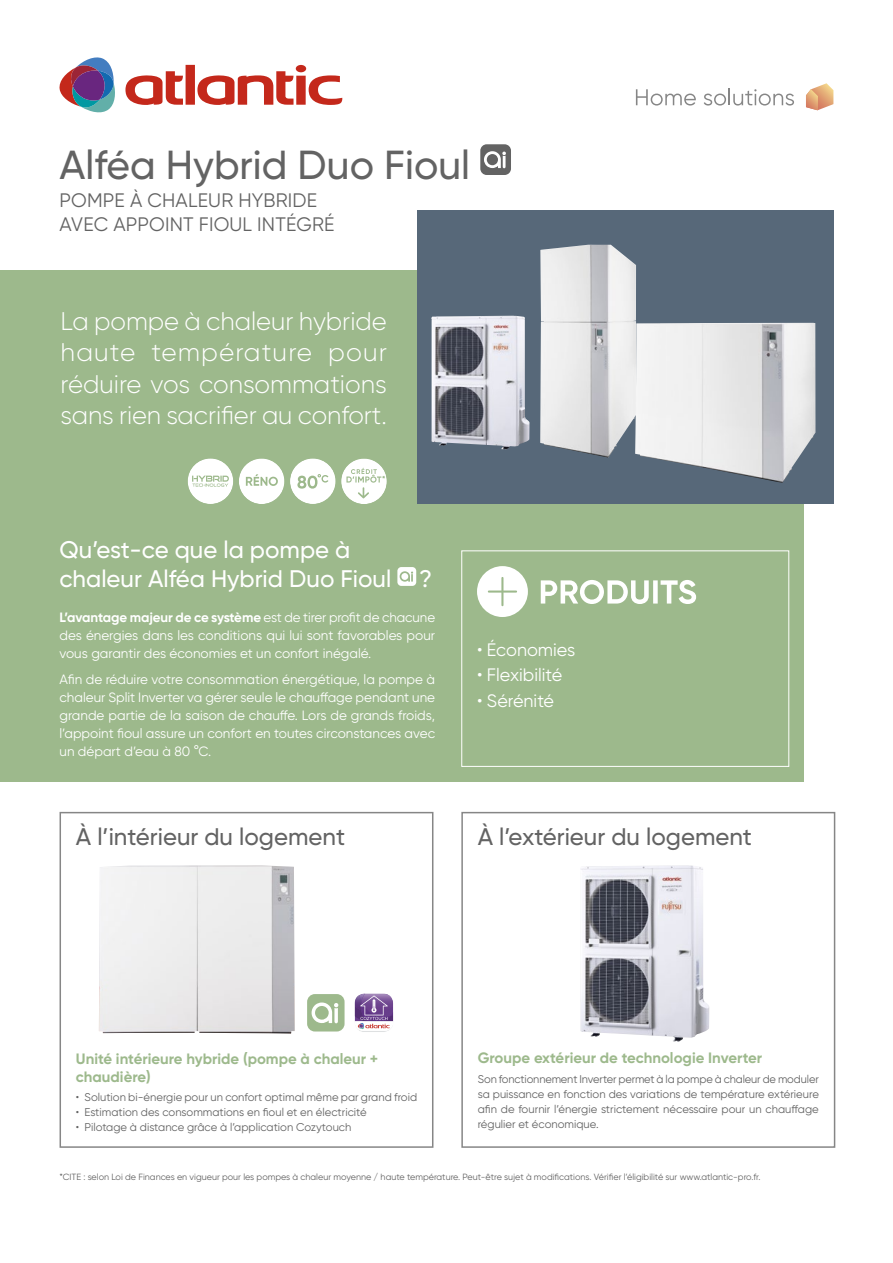
<style>
.page{position:relative;width:893px;height:1263px;background:#fff}
.page>*{position:absolute;margin:0;border:0;box-sizing:border-box;transform-origin:0 0}
.t1{font:500 40.5px "Gilroy";color:#636363}
.t2{font:300 25.5px/31.5px "Gilroy";letter-spacing:-.005em;color:#fff;text-align:justify}
.t3{font:500 24px/28.5px "Gilroy";color:#fff}
.t4{font:500 24px "Gilroy";color:#636363}
.t5{font:19.5px/24px "Gilroy";letter-spacing:.01em;color:#636363}
.t6{font:18px "Gilroy";color:#fff}
.t7{font:700 15px/18px "Gilroy";color:#9db98c}
.t8{font:13.5px/18px "Gilroy";color:#fff;text-align:justify}
.t9{font:11.25px/15px "Gilroy";color:#636363;text-align:justify}
.t10{font:9px "Gilroy";color:#636363}
.s1{font-weight:700}
</style>
<div class="page">
<div style="left:0;top:271px;width:804px;height:511px;background:#9db98c"></div>
<div style="left:417px;top:210px;width:416px;height:294px;background:#576879"></div>
<svg style="left:59px;top:811px;width:375px;height:337px"></svg>
<svg style="left:461px;top:811px;width:375px;height:337px"></svg>
<svg style="left:480px;top:144px;width:31px;height:31px"></svg>
<svg style="left:397px;top:567px;width:19px;height:19px"></svg>
<svg style="left:541px;top:580px;width:155px;height:24px"></svg>
<div style="left:477px;top:566px;width:51px;height:51px;background:#fff;border-radius:50%"></div>
<svg style="left:488px;top:577px;width:29px;height:29px"></svg>
<div style="left:461px;top:550px;width:328px;height:217px;border:1px solid #fff"></div>
<img style="left:431px;top:316px;width:98px;height:134px">
<img style="left:540px;top:245px;width:96px;height:213px">
<img style="left:635px;top:323px;width:180px;height:160px">
<svg style="left:188px;top:458px;width:45px;height:46px"></svg>
<svg style="left:239px;top:459px;width:45px;height:45px"></svg>
<svg style="left:290px;top:458px;width:97px;height:46px"></svg>
<svg style="left:60px;top:57px;width:55px;height:55px"></svg>
<svg style="left:125px;top:65px;width:217px;height:40px"></svg>
<svg style="left:636px;top:89px;width:60px;height:17px"></svg>
<svg style="left:704px;top:89px;width:90px;height:17px"></svg>
<svg style="left:806px;top:83px;width:27px;height:27px"></svg>
<h1 class="t1" style="left:60px;top:140px;width:412px">Alféa Hybrid Duo Fioul</h1>
<h3 class="t5" style="left:60px;top:188px;width:276px">POMPE À CHALEUR HYBRIDE<br>AVEC APPOINT FIOUL INTÉGRÉ</h3>
<h2 class="t2" style="left:61px;top:305px;width:328px">La pompe à chaleur hybride haute température pour réduire vos consommations sans rien sacrifier au confort.</h2>
<h3 class="t3" style="left:60px;top:535px;width:374px">Qu’est-ce que la pompe à chaleur Alféa Hybrid Duo Fioul ?</h3>
<p class="t8" style="left:60px;top:608px;width:377px"><span class="s1">L’avantage majeur de ce système</span> est de tirer profit de chacune des énergies dans les conditions qui lui sont favorables pour vous garantir des économies et un confort inégalé.</p>
<p class="t8" style="left:60px;top:670px;width:377px">Afin de réduire votre consommation énergétique, la pompe à chaleur Split Inverter va gérer seule le chauffage pendant une grande partie de la saison de chauffe. Lors de grands froids, l’appoint fioul assure un confort en toutes circonstances avec un départ d’eau à 80 °C.</p>
<h3 class="t4" style="left:76px;top:822px;width:271px">À l’intérieur du logement</h3>
<h3 class="t6" style="left:477px;top:638px;width:100px">• Économies</h3>
<h3 class="t6" style="left:477px;top:664px;width:87px">• Flexibilité</h3>
<h3 class="t6" style="left:477px;top:690px;width:79px">• Sérénité</h3>
<h3 class="t4" style="left:478px;top:822px;width:276px">À l’extérieur du logement</h3>
<p class="t7" style="left:76px;top:1049px;width:304px">Unité intérieure hybride (pompe à chaleur + chaudière)</p>
<p class="t9" style="left:76px;top:1089px;width:343px">• Solution bi-énergie pour un confort optimal même par grand froid</p>
<p class="t9" style="left:76px;top:1104px;width:292px">• Estimation des consommations en fioul et en électricité</p>
<p class="t9" style="left:76px;top:1119px;width:277px">• Pilotage à distance grâce à l’application Cozytouch</p>
<p class="t7" style="left:478px;top:1049px;width:286px">Groupe extérieur de technologie Inverter</p>
<p class="t9" style="left:478px;top:1071px;width:343px">Son fonctionnement Inverter permet à la pompe à chaleur de moduler sa puissance en fonction des variations de température extérieure afin de fournir l’énergie strictement nécessaire pour un chauffage régulier et économique.</p>
<p class="t10" style="left:60px;top:1171px;width:702px">*CITE : selon Loi de Finances en vigueur pour les pompes à chaleur moyenne / haute température. Peut-être sujet à modifications. Vérifier l’éligibilité sur www.atlantic-pro.fr.</p>
</div>
